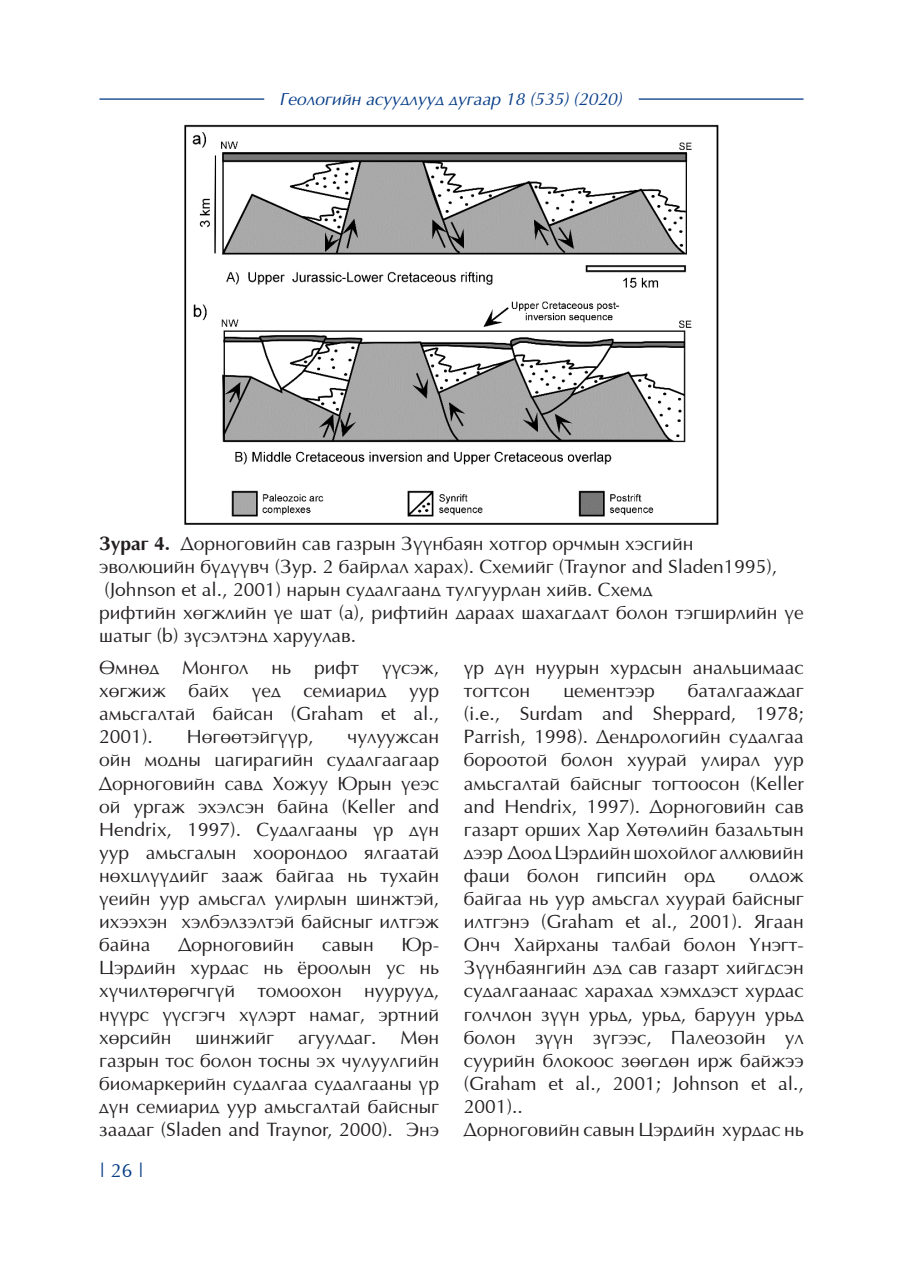
<style>
.page{position:relative;width:903px;height:1275px;background:#fff}
.page>*{position:absolute;margin:0;border:0;box-sizing:border-box;transform-origin:0 0}
.t1{font:19.25px/23.1px "AG Opus Mon";color:#231f20;text-align:justify}
.t2{font:19.25px "AG Opus Mon";color:#083e89}
.t3{font:italic 17.5px "AG Opus Mon";color:#083e89}
.s1{font-weight:700}
</style>
<div class="page">
<hr style="left:100px;top:98px;width:164px;height:2px;background:#083e89">
<hr style="left:639px;top:98px;width:164px;height:2px;background:#083e89">
<img style="left:184px;top:124px;width:535px;height:401px">
<p class="t3" style="left:280px;top:90px;width:344px">Геологийн асуудлууд дугаар 18 (535) (2020)</p>
<p class="t1" style="left:99px;top:533px;width:596px"><span class="s1">Зураг 4.</span> Дорноговийн сав газрын Зүүнбаян хотгор орчмын хэсгийн</p>
<p class="t1" style="left:99px;top:556px;width:679px">эволюцийн бүдүүвч (Зур. 2 байрлал харах). Схемийг (Traynor and Sladen1995),</p>
<p class="t1" style="left:105px;top:579px;width:549px">(Johnson et al., 2001) нарын судалгаанд тулгуурлан хийв. Схемд</p>
<p class="t1" style="left:99px;top:602px;width:706px">рифтийн хөгжлийн үе шат (a), рифтийн дараах шахагдалт болон тэгширлийн үе шатыг (b) зүсэлтэнд харуулав.</p>
<p class="t1" style="left:99px;top:657px;width:341px">Өмнөд Монгол нь рифт үүсэж, хөгжиж байх үед семиарид уур амьсгалтай байсан (Graham et al., 2001).</p>
<p class="t1" style="left:464px;top:657px;width:341px">үр дүн нуурын хурдсын анальцимаас тогтсон</p>
<p class="t1" style="left:464px;top:680px;width:341px;text-indent:224px">баталгааждаг (i.e., Surdam and Sheppard, 1978; Parrish, 1998). Дендрологийн судалгаа бороотой болон хуурай улирал уур амьсгалтай байсныг тогтоосон (Keller and Hendrix, 1997). Дорноговийн сав газарт орших Хар Хөтөлийн базальтын дээр Доод Цэрдийн шохойлог аллювийн фаци болон гипсийн орд</p>
<p class="t1" style="left:563px;top:680px;width:93px">цементээр</p>
<p class="t1" style="left:187px;top:726px;width:128px">Нөгөөтэйгүүр,</p>
<p class="t1" style="left:99px;top:726px;width:341px;text-indent:248px">чулуужсан ойн модны цагирагийн судалгаагаар Дорноговийн савд Хожуу Юрын үеэс ой ургаж эхэлсэн байна (Keller and Hendrix, 1997). Судалгааны үр дүн уур амьсгалын хоорондоо ялгаатай нөхцлүүдийг зааж байгаа нь тухайн үеийн уур амьсгал улирлын шинжтэй, ихээхэн хэлбэлзэлтэй байсныг илтгэж байна</p>
<p class="t1" style="left:464px;top:865px;width:341px;text-indent:286px">олдож байгаа нь уур амьсгал хуурай байсныг илтгэнэ (Graham et al., 2001). Ягаан Онч Хайрханы талбай болон Үнэгт-Зүүнбаянгийн дэд сав газарт хийгдсэн судалгаанаас харахад хэмхдэст хурдас голчлон зүүн урьд, урьд, баруун урьд болон зүүн зүгээс, Палеозойн ул суурийн блокоос зөөгдөн ирж байжээ (Graham et al., 2001; Johnson et al., 2001)..</p>
<p class="t1" style="left:464px;top:1119px;width:341px">Дорноговийн савын Цэрдийн хурдас нь</p>
<p class="t1" style="left:99px;top:934px;width:341px;text-indent:302px">Юр-Цэрдийн хурдас нь ёроолын ус нь хүчилтөрөгчгүй томоохон нуурууд, нүүрс үүсгэгч хүлэрт намаг, эртний хөрсийн шинжийг агуулдаг. Мөн газрын тос болон тосны эх чулуулгийн биомаркерийн судалгаа судалгааны үр дүн семиарид уур амьсгалтай байсныг заадаг (Sladen and Traynor, 2000). Энэ</p>
<p class="t1" style="left:178px;top:934px;width:117px">Дорноговийн</p>
<p class="t1" style="left:322px;top:934px;width:53px">савын</p>
<p class="t2" style="left:99px;top:1161px;width:46px">| 26 |</p>
</div>
